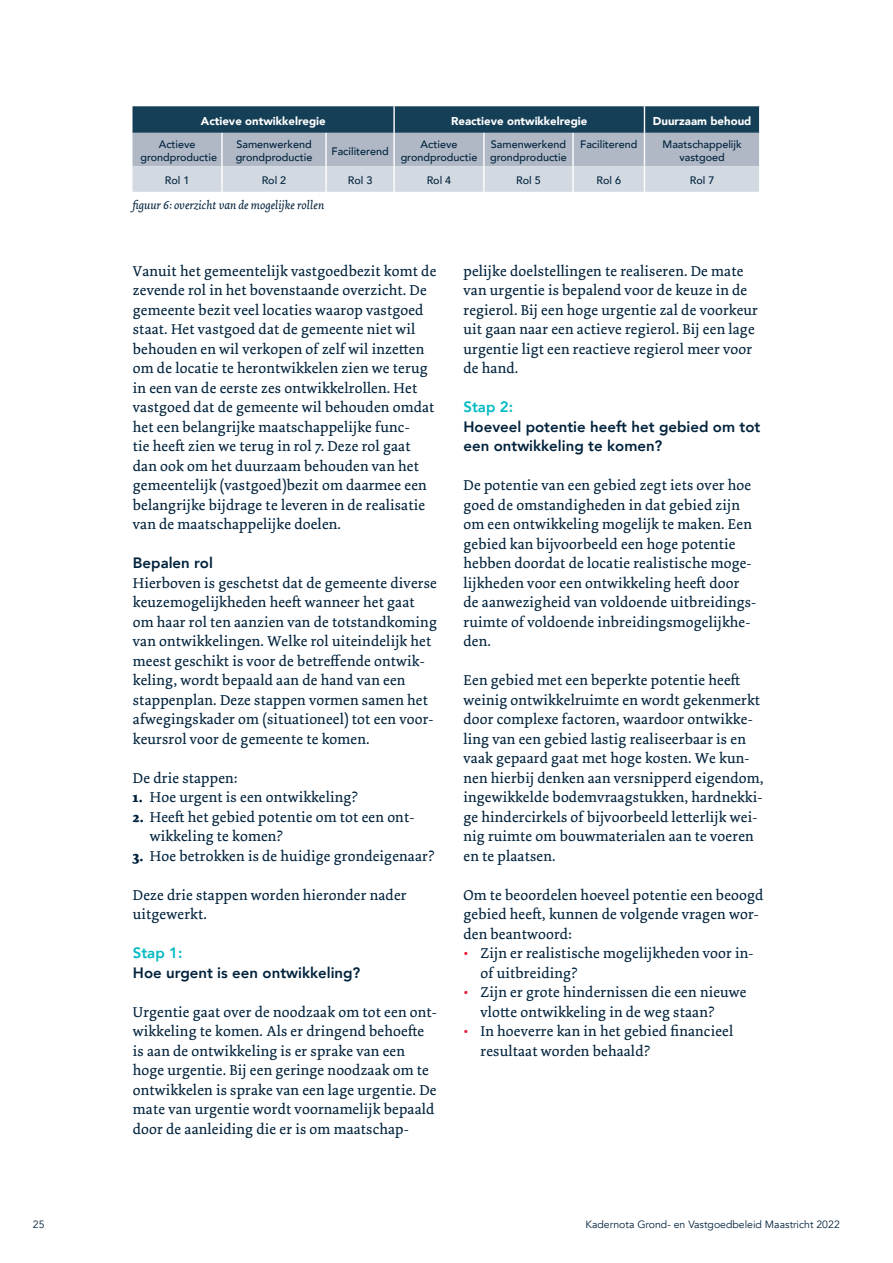
<style>
.page{position:relative;width:893px;height:1263px;background:#fff}
.page>*{position:absolute;margin:0;border:0;box-sizing:border-box;transform-origin:0 0}
.t1{font:15px/19.5px "Dolly Pro";letter-spacing:.01em;color:#00223c}
.t2{font:800 15px/19.5px "Avenir";color:#00223c}
.t3{font:800 15px "Avenir";color:#03bac2}
.t4{font:italic 12px "Dolly";color:#00223c}
.t5{font:900 11.4px "Avenir";color:#fff}
.t6{font:500 10.8px/12.9px "Avenir";color:#00223c;text-align:center}
.t7{font:10.5px "Avenir";color:#00223c}
.s1{font-weight:700}
.s2{font-size:18px;color:#e41c3b}
</style>
<div class="page">
<svg style="left:132px;top:106px;width:628px;height:86px;background:#8c9ead"></svg>
<p class="t5" style="left:201px;top:112px;width:126px">Actieve ontwikkelregie</p>
<p class="t5" style="left:451px;top:112px;width:138px">Reactieve ontwikkelregie</p>
<p class="t5" style="left:653px;top:112px;width:100px">Duurzaam behoud</p>
<p class="t6" style="left:140px;top:138px;width:78px">Actieve grondproductie</p>
<p class="t6" style="left:236px;top:138px;width:78px;text-align:left">Samenwerkend grondproductie</p>
<p class="t6" style="left:331px;top:144px;width:59px">Faciliterend</p>
<p class="t6" style="left:401px;top:138px;width:78px">Actieve grondproductie</p>
<p class="t6" style="left:490px;top:138px;width:78px;text-align:left">Samenwerkend grondproductie</p>
<p class="t6" style="left:580px;top:138px;width:59px">Faciliterend</p>
<p class="t6" style="left:662px;top:138px;width:81px">Maatschappelijk vastgoed</p>
<p class="t6" style="left:165px;top:174px;width:26px">Rol 1</p>
<p class="t6" style="left:262px;top:174px;width:26px">Rol 2</p>
<p class="t6" style="left:348px;top:174px;width:26px">Rol 3</p>
<p class="t6" style="left:427px;top:174px;width:26px">Rol 4</p>
<p class="t6" style="left:516px;top:174px;width:26px">Rol 5</p>
<p class="t6" style="left:596px;top:174px;width:26px">Rol 6</p>
<p class="t6" style="left:690px;top:174px;width:26px">Rol 7</p>
<p class="t4" style="left:132px;top:198px;width:193px">figuur 6: overzicht van de mogelijke rollen</p>
<p class="t1" style="left:133px;top:261px;width:305px">Vanuit het gemeentelijk vastgoedbezit komt de zevende rol in het bovenstaande overzicht. De gemeente bezit veel locaties waarop vastgoed staat. Het vastgoed dat de gemeente niet wil behouden en wil verkopen of zelf wil inzetten om de locatie te herontwikkelen zien we terug in een van de eerste zes ontwikkelrollen. Het vastgoed dat de gemeente wil behouden omdat het een belangrijke maatschappelijke func-<br>tie heeft zien we terug in rol 7. Deze rol gaat dan ook om het duurzaam behouden van het gemeentelijk (vastgoed)bezit om daarmee een belangrijke bijdrage te leveren in de realisatie van de maatschappelijke doelen.</p>
<p class="t2" style="left:133px;top:553px;width:82px">Bepalen rol</p>
<p class="t1" style="left:133px;top:573px;width:306px">Hierboven is geschetst dat de gemeente diverse keuzemogelijkheden heeft wanneer het gaat om haar rol ten aanzien van de totstandkoming van ontwikkelingen. Welke rol uiteindelijk het meest geschikt is voor de betreffende ontwik&shy;keling, wordt bepaald aan de hand van een stappenplan. Deze stappen vormen samen het afwegingskader om (situationeel) tot een voor&shy;keursrol voor de gemeente te komen.</p>
<p class="t1" style="left:133px;top:768px;width:107px">De drie stappen:</p>
<p class="t1" style="left:133px;top:788px;width:227px"><span class="s1">1.</span> Hoe urgent is een ontwikkeling?</p>
<p class="t1" style="left:150px;top:807px;width:266px;text-indent:-17px"><span class="s1">2.</span> Heeft het gebied potentie om tot een ont&shy;wikkeling te komen?</p>
<p class="t1" style="left:133px;top:846px;width:303px"><span class="s1">3.</span> Hoe betrokken is de huidige grondeigenaar?</p>
<p class="t1" style="left:133px;top:885px;width:275px">Deze drie stappen worden hieronder nader uitgewerkt.</p>
<p class="t3" style="left:133px;top:941px;width:51px">Stap 1:</p>
<p class="t2" style="left:133px;top:963px;width:229px">Hoe urgent is een ontwikkeling?</p>
<p class="t1" style="left:133px;top:1002px;width:306px">Urgentie gaat over de noodzaak om tot een ont&shy;wikkeling te komen. Als er dringend behoefte is aan de ontwikkeling is er sprake van een hoge urgentie. Bij een geringe noodzaak om te ontwikkelen is sprake van een lage urgentie. De mate van urgentie wordt voornamelijk bepaald door de aanleiding die er is om maatschap-</p>
<p class="t1" style="left:463px;top:261px;width:296px">pelijke doelstellingen te realiseren. De mate van urgentie is bepalend voor de keuze in de regierol. Bij een hoge urgentie zal de voorkeur uit gaan naar een actieve regierol. Bij een lage urgentie ligt een reactieve regierol meer voor de hand.</p>
<p class="t3" style="left:463px;top:395px;width:51px">Stap 2:</p>
<p class="t2" style="left:463px;top:417px;width:298px">Hoeveel potentie heeft het gebied om tot een ontwikkeling te komen?</p>
<p class="t1" style="left:463px;top:476px;width:294px">De potentie van een gebied zegt iets over hoe goed de omstandigheden in dat gebied zijn om een ontwikkeling mogelijk te maken. Een gebied kan bijvoorbeeld een hoge potentie hebben doordat de locatie realistische moge&shy;lijkheden voor een ontwikkeling heeft door de aanwezigheid van voldoende uitbreidings&shy;ruimte of voldoende inbreidingsmogelijkhe&shy;den.</p>
<p class="t1" style="left:463px;top:671px;width:302px">Een gebied met een beperkte potentie heeft weinig ontwikkelruimte en wordt gekenmerkt door complexe factoren, waardoor ontwikke&shy;ling van een gebied lastig realiseerbaar is en vaak gepaard gaat met hoge kosten. We kun&shy;nen hierbij denken aan versnipperd eigendom, ingewikkelde bodemvraagstukken, hardnekki&shy;ge hindercirkels of bijvoorbeeld letterlijk wei&shy;nig ruimte om bouwmaterialen aan te voeren en te plaatsen.</p>
<p class="t1" style="left:463px;top:885px;width:301px">Om te beoordelen hoeveel potentie een beoogd gebied heeft, kunnen de volgende vragen wor&shy;den beantwoord:</p>
<p class="t1" style="left:480px;top:944px;width:275px;text-indent:-17px"><span class="s2">•</span> Zijn er realistische mogelijkheden voor in&shy;of uitbreiding?</p>
<p class="t1" style="left:480px;top:983px;width:268px;text-indent:-17px"><span class="s2">•</span> Zijn er grote hindernissen die een nieuwe vlotte ontwikkeling in de weg staan?</p>
<p class="t1" style="left:480px;top:1022px;width:254px;text-indent:-17px"><span class="s2">•</span> In hoeverre kan in het gebied financieel resultaat worden behaald?</p>
<p class="t7" style="left:33px;top:1218px;width:13px">25</p>
<p class="t7" style="left:585px;top:1218px;width:256px">Kadernota Grond- en Vastgoedbeleid Maastricht 2022</p>
</div>
